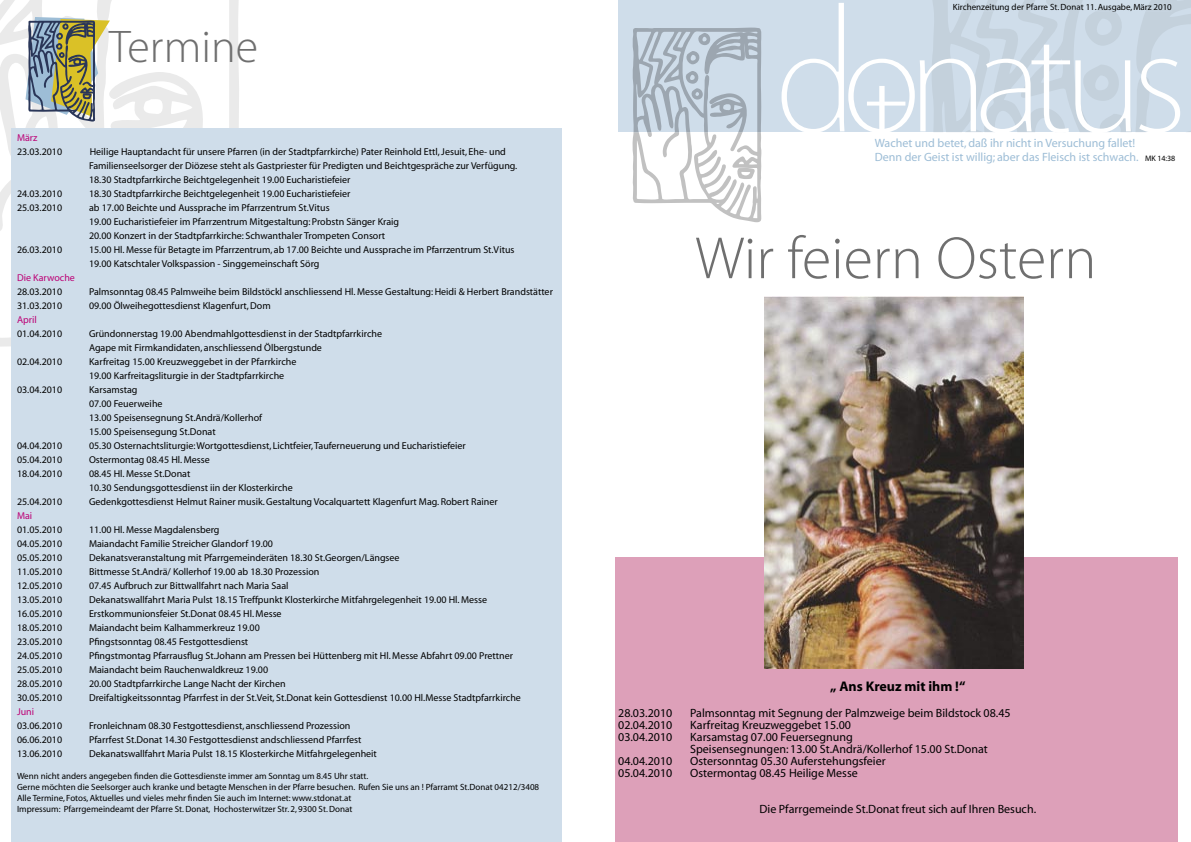
<style>
.page{position:relative;width:1191px;height:842px;background:#fff}
.page>*{position:absolute;margin:0;border:0;box-sizing:border-box;transform-origin:0 0}
.t1{font:300 60px "Myriad Pro";color:#6f6f6f}
.t2{font:300 46px "Myriad Pro";color:#6f6f6f}
.t3{font:700 14px "Myriad";color:#000}
.t4{font:12px/12px "Myriad";color:#000}
.t5{font:12px/14px "Myriad";color:#9dbdd6}
.t6{font:10px/14px "Myriad";color:#000}
.t7{font:10px "Myriad";color:#bc0075}
.t8{font:9px/10.9px "Myriad";color:#000}
.s1{font-size:8px;color:#000}
</style>
<div class="page">
<svg style="left:0;top:0;width:239px;height:347px"></svg>
<div style="left:618px;top:0;width:573px;height:132px;background:#cfddea"></div>
<svg style="left:26px;top:17px;width:84px;height:105px;background:#a3a68c"></svg>
<svg style="left:632px;top:28px;width:130px;height:194px"></svg>
<div style="left:11px;top:128px;width:551px;height:714px;background:#cfddea"></div>
<div style="left:615px;top:557px;width:562px;height:285px;background:#dda0b9"></div>
<svg style="left:781px;top:0;width:410px;height:132px"></svg>
<img style="left:764px;top:296px;width:259px;height:372px">
<h2 class="t2" style="left:109px;top:22px;width:150px">Termine</h2>
<p class="t7" style="left:17px;top:132px;width:22px">März</p>
<p class="t6" style="left:17px;top:145px;width:47px">23.03.2010</p>
<p class="t6" style="left:89px;top:145px;width:430px">Heilige Hauptandacht für unsere Pfarren (in der Stadtpfarrkirche) Pater Reinhold Ettl, Jesuit, Ehe- und<br>Familienseelsorger der Diözese steht als Gastpriester für Predigten und Beichtgespräche zur Verfügung.<br>18.30 Stadtpfarrkirche Beichtgelegenheit 19.00 Eucharistiefeier</p>
<p class="t6" style="left:17px;top:187px;width:47px">24.03.2010</p>
<p class="t6" style="left:89px;top:187px;width:263px">18.30 Stadtpfarrkirche Beichtgelegenheit 19.00 Eucharistiefeier</p>
<p class="t6" style="left:17px;top:201px;width:47px">25.03.2010</p>
<p class="t6" style="left:89px;top:201px;width:312px">ab 17.00 Beichte und Aussprache im Pfarrzentrum St.Vitus<br>19.00 Eucharistiefeier im Pfarrzentrum Mitgestaltung: Probstn Sänger Kraig<br>20.00 Konzert in der Stadtpfarrkirche: Schwanthaler Trompeten Consort</p>
<p class="t6" style="left:17px;top:243px;width:47px">26.03.2010</p>
<p class="t6" style="left:89px;top:243px;width:427px">15.00 Hl. Messe für Betagte im Pfarrzentrum, ab 17.00 Beichte und Aussprache im Pfarrzentrum St.Vitus<br>19.00 Katschtaler Volkspassion - Singgemeinschaft Sörg</p>
<p class="t7" style="left:17px;top:272px;width:59px">Die Karwoche</p>
<p class="t6" style="left:17px;top:285px;width:47px">28.03.2010</p>
<p class="t6" style="left:89px;top:285px;width:465px">Palmsonntag 08.45 Palmweihe beim Bildstöckl anschliessend Hl. Messe Gestaltung: Heidi &amp; Herbert Brandstätter</p>
<p class="t6" style="left:17px;top:299px;width:47px">31.03.2010</p>
<p class="t6" style="left:89px;top:299px;width:183px">09.00 Ölweihegottesdienst Klagenfurt, Dom</p>
<p class="t7" style="left:17px;top:314px;width:21px">April</p>
<p class="t6" style="left:17px;top:327px;width:47px">01.04.2010</p>
<p class="t6" style="left:89px;top:327px;width:294px">Gründonnerstag 19.00 Abendmahlgottesdienst in der Stadtpfarrkirche<br>Agape mit Firmkandidaten, anschliessend Ölbergstunde</p>
<p class="t6" style="left:17px;top:355px;width:47px">02.04.2010</p>
<p class="t6" style="left:89px;top:355px;width:209px">Karfreitag 15.00 Kreuzweggebet in der Pfarrkirche<br>19.00 Karfreitagsliturgie in der Stadtpfarrkirche</p>
<p class="t6" style="left:17px;top:383px;width:47px">03.04.2010</p>
<p class="t6" style="left:89px;top:383px;width:175px">Karsamstag<br>07.00 Feuerweihe<br>13.00 Speisensegnung St.Andrä/Kollerhof<br>15.00 Speisensegung St.Donat</p>
<p class="t6" style="left:17px;top:439px;width:47px">04.04.2010</p>
<p class="t6" style="left:89px;top:439px;width:378px">05.30 Osternachtsliturgie: Wortgottesdienst, Lichtfeier, Tauferneuerung und Eucharistiefeier</p>
<p class="t6" style="left:17px;top:453px;width:47px">05.04.2010</p>
<p class="t6" style="left:89px;top:453px;width:122px">Ostermontag 08.45 Hl. Messe</p>
<p class="t6" style="left:17px;top:467px;width:47px">18.04.2010</p>
<p class="t6" style="left:89px;top:467px;width:205px">08.45 Hl. Messe St.Donat<br>10.30 Sendungsgottesdienst iin der Klosterkirche</p>
<p class="t6" style="left:17px;top:495px;width:47px">25.04.2010</p>
<p class="t6" style="left:89px;top:495px;width:410px">Gedenkgottesdienst Helmut Rainer musik. Gestaltung Vocalquartett Klagenfurt Mag. Robert Rainer</p>
<p class="t7" style="left:17px;top:510px;width:17px">Mai</p>
<p class="t6" style="left:17px;top:523px;width:47px">01.05.2010</p>
<p class="t6" style="left:89px;top:523px;width:132px">11.00 Hl. Messe Magdalensberg</p>
<p class="t6" style="left:17px;top:537px;width:47px">04.05.2010</p>
<p class="t6" style="left:89px;top:537px;width:185px">Maiandacht Familie Streicher Glandorf 19.00</p>
<p class="t6" style="left:17px;top:551px;width:47px">05.05.2010</p>
<p class="t6" style="left:89px;top:551px;width:312px">Dekanatsveranstaltung mit Pfarrgemeinderäten 18.30 St.Georgen/Längsee</p>
<p class="t6" style="left:17px;top:565px;width:47px">11.05.2010</p>
<p class="t6" style="left:89px;top:565px;width:232px">Bittmesse St.Andrä/ Kollerhof 19.00 ab 18.30 Prozession</p>
<p class="t6" style="left:17px;top:579px;width:47px">12.05.2010</p>
<p class="t6" style="left:89px;top:579px;width:201px">07.45 Aufbruch zur Bittwallfahrt nach Maria Saal</p>
<p class="t6" style="left:17px;top:593px;width:47px">13.05.2010</p>
<p class="t6" style="left:89px;top:593px;width:399px">Dekanatswallfahrt Maria Pulst 18.15 Treffpunkt Klosterkirche Mitfahrgelegenheit 19.00 Hl. Messe</p>
<p class="t6" style="left:17px;top:607px;width:47px">16.05.2010</p>
<p class="t6" style="left:89px;top:607px;width:194px">Erstkommunionsfeier St.Donat 08.45 Hl. Messe</p>
<p class="t6" style="left:17px;top:621px;width:47px">18.05.2010</p>
<p class="t6" style="left:89px;top:621px;width:172px">Maiandacht beim Kalhammerkreuz 19.00</p>
<p class="t6" style="left:17px;top:635px;width:47px">23.05.2010</p>
<p class="t6" style="left:89px;top:635px;width:161px">Pfingstsonntag 08.45 Festgottesdienst</p>
<p class="t6" style="left:17px;top:649px;width:47px">24.05.2010</p>
<p class="t6" style="left:89px;top:649px;width:425px">Pfingstmontag Pfarrausflug St.Johann am Pressen bei Hüttenberg mit Hl. Messe Abfahrt 09.00 Prettner</p>
<p class="t6" style="left:17px;top:663px;width:47px">25.05.2010</p>
<p class="t6" style="left:89px;top:663px;width:181px">Maiandacht beim Rauchenwaldkreuz 19.00</p>
<p class="t6" style="left:17px;top:677px;width:47px">28.05.2010</p>
<p class="t6" style="left:89px;top:677px;width:198px">20.00 Stadtpfarrkirche Lange Nacht der Kirchen</p>
<p class="t6" style="left:17px;top:691px;width:47px">30.05.2010</p>
<p class="t6" style="left:89px;top:691px;width:433px">Dreifaltigkeitssonntag Pfarrfest in der St.Veit, St.Donat kein Gottesdienst 10.00 Hl.Messe Stadtpfarrkirche</p>
<p class="t7" style="left:17px;top:706px;width:19px">Juni</p>
<p class="t6" style="left:17px;top:719px;width:47px">03.06.2010</p>
<p class="t6" style="left:89px;top:719px;width:263px">Fronleichnam 08.30 Festgottesdienst, anschliessend Prozession</p>
<p class="t6" style="left:17px;top:733px;width:47px">06.06.2010</p>
<p class="t6" style="left:89px;top:733px;width:274px">Pfarrfest St.Donat 14.30 Festgottesdienst andschliessend Pfarrfest</p>
<p class="t6" style="left:17px;top:747px;width:47px">13.06.2010</p>
<p class="t6" style="left:89px;top:747px;width:289px">Dekanatswallfahrt Maria Pulst 18.15 Klosterkirche Mitfahrgelegenheit</p>
<p class="t8" style="left:17px;top:771px;width:524px">Wenn nicht anders angegeben finden die Gottesdienste immer am Sonntag um 8.45 Uhr statt.<br>Gerne möchten die Seelsorger auch kranke und betagte Menschen in der Pfarre besuchen. Rufen Sie uns an ! Pfarramt St.Donat 04212/3408<br>Alle Termine, Fotos, Aktuelles und vieles mehr finden Sie auch im Internet: www.stdonat.at<br>Impressum: Pfarrgemeindeamt der Pfarre St. Donat, Hochosterwitzer Str. 2, 9300 St. Donat</p>
<p class="t8" style="left:952px;top:2px;width:221px">Kirchenzeitung der Pfarre St. Donat . Ausgabe, März 2010</p>
<p class="t8" style="left:1085px;top:2px;width:11px">11</p>
<p class="t5" style="left:874px;top:137px;width:302px">Wachet und betet, daß ihr nicht in Versuchung fallet!<br>Denn der Geist ist willig; aber das Fleisch ist schwach. <span class="s1">MK 14:38</span></p>
<h1 class="t1" style="left:695px;top:225px;width:403px">Wir feiern Ostern</h1>
<h3 class="t3" style="left:830px;top:679px;width:137px">„ Ans Kreuz mit ihm !“</h3>
<p class="t4" style="left:618px;top:708px;width:56px">28.03.2010</p>
<p class="t4" style="left:690px;top:708px;width:322px">Palmsonntag mit Segnung der Palmzweige beim Bildstock 08.45</p>
<p class="t4" style="left:618px;top:720px;width:56px">02.04.2010</p>
<p class="t4" style="left:690px;top:720px;width:162px">Karfreitag Kreuzweggebet 15.00</p>
<p class="t4" style="left:618px;top:732px;width:56px">03.04.2010</p>
<p class="t4" style="left:690px;top:732px;width:299px">Karsamstag 07.00 Feuersegnung<br>Speisensegnungen: 13.00 St.Andrä/Kollerhof 15.00 St.Donat</p>
<p class="t4" style="left:618px;top:756px;width:56px">04.04.2010</p>
<p class="t4" style="left:690px;top:756px;width:197px">Ostersonntag 05.30 Auferstehungsfeier</p>
<p class="t4" style="left:618px;top:768px;width:56px">05.04.2010</p>
<p class="t4" style="left:690px;top:768px;width:169px">Ostermontag 08.45 Heilige Messe</p>
<p class="t4" style="left:759px;top:804px;width:278px">Die Pfarrgemeinde St.Donat freut sich auf Ihren Besuch.</p>
</div>
